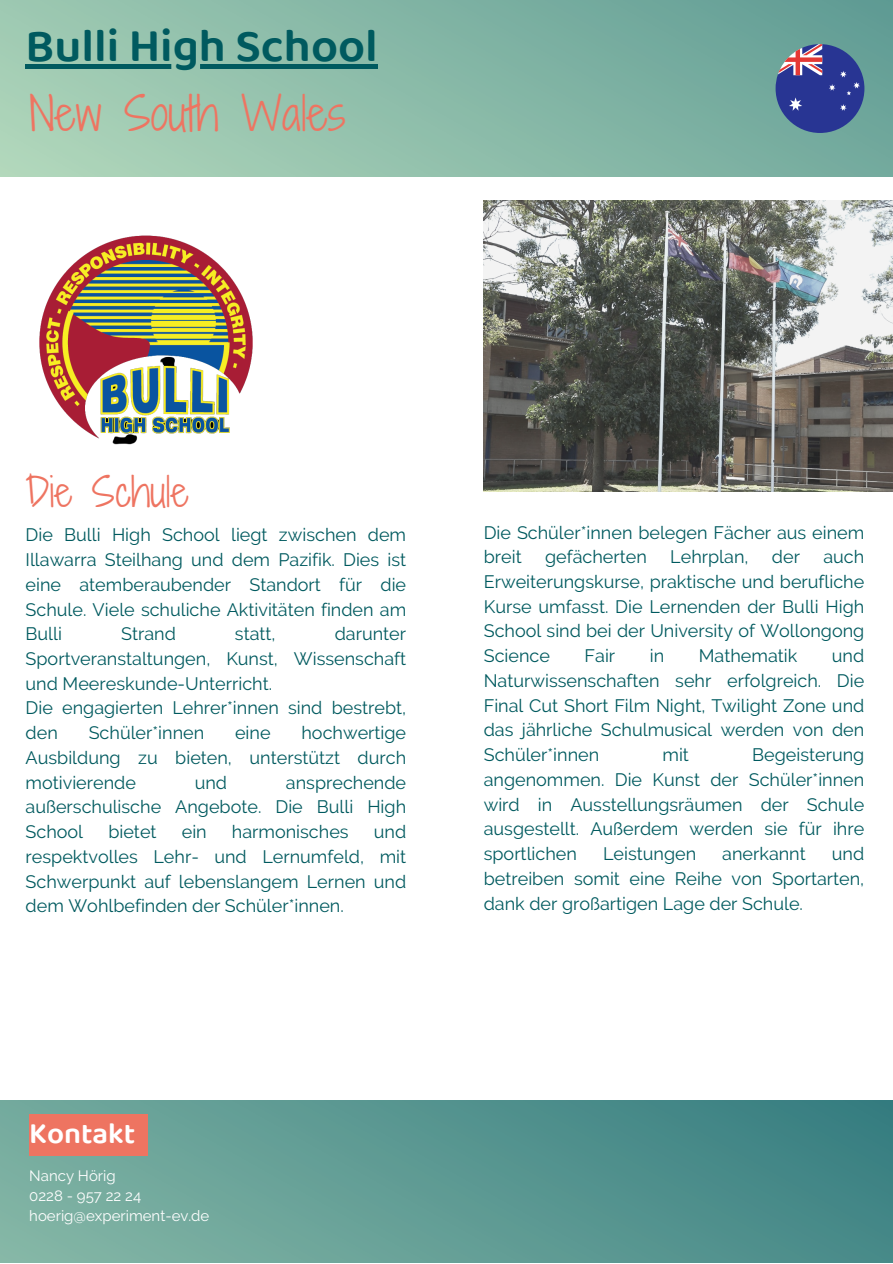
<style>
.page{position:relative;width:893px;height:1264px;background:#fff}
.page>*{position:absolute;margin:0;border:0;box-sizing:border-box;transform-origin:0 0}
.t1{font:600 47.55px "Baloo Tamma 2";color:#005a5f}
.t2{font:45px "Shadows Into Light Two";color:#ee7461}
.t3{font:39px "Shadows Into Light Two";color:#ee7461}
.t4{font:600 30px "Baloo Tamma 2";color:#fff}
.t5{font:18px/24.8px "Raleway";color:#005a5f;text-align:justify}
.t6{font:15px "Raleway";color:#fff}
</style>
<div class="page">
<div style="left:0;top:0;width:892px;height:177px;background:linear-gradient(to right,#a8d1b7,#68a298)"></div>
<div style="left:0;top:1099px;width:892px;height:163px;background:linear-gradient(to right,#7fb1a2,#3c8284)"></div>
<div style="left:29px;top:1113px;width:119px;height:42px;background:#ee7461"></div>
<svg style="left:775px;top:44px;width:89px;height:89px;background:#4d5b97"></svg>
<img style="left:39px;top:235px;width:214px;height:210px">
<img style="left:483px;top:200px;width:409px;height:292px">
<div style="left:26px;top:64px;width:352px;height:5px;background:#005a5f"></div>
<p class="t1" style="left:26px;top:16px;width:354px">Bulli High School</p>
<p class="t2" style="left:29px;top:81px;width:318px">New South Wales</p>
<p class="t3" style="left:26px;top:463px;width:164px">Die Schule</p>
<p class="t5" style="left:26px;top:522px;width:382px">Die Bulli High School liegt zwischen dem Illawarra Steilhang und dem Pazifik. Dies ist eine atemberaubender Standort für die Schule. Viele schuliche Aktivitäten finden am Bulli</p>
<p class="t5" style="left:26px;top:621px;width:382px;text-indent:309px">darunter Sportveranstaltungen, Kunst, Wissenschaft und Meereskunde-Unterricht.</p>
<p class="t5" style="left:26px;top:695px;width:382px">Die engagierten Lehrer*innen sind bestrebt, den</p>
<p class="t5" style="left:121px;top:621px;width:56px">Strand</p>
<p class="t5" style="left:235px;top:621px;width:42px">statt,</p>
<p class="t5" style="left:26px;top:720px;width:382px;text-indent:276px">hochwertige Ausbildung zu bieten, unterstützt durch motivierende</p>
<p class="t5" style="left:89px;top:720px;width:117px">Schüler*innen</p>
<p class="t5" style="left:235px;top:720px;width:37px">eine</p>
<p class="t5" style="left:26px;top:770px;width:382px;text-indent:260px">ansprechende außerschulische Angebote. Die Bulli High School</p>
<p class="t5" style="left:195px;top:770px;width:34px">und</p>
<p class="t5" style="left:26px;top:819px;width:382px;text-indent:348px">und respektvolles Lehr- und Lernumfeld, mit Schwerpunkt auf lebenslangem Lernen und dem Wohlbefinden der Schüler*innen.</p>
<p class="t5" style="left:108px;top:819px;width:50px">bietet</p>
<p class="t5" style="left:182px;top:819px;width:26px">ein</p>
<p class="t5" style="left:232px;top:819px;width:118px">harmonisches</p>
<p class="t5" style="left:483px;top:520px;width:382px">Die Schüler*innen belegen Fächer aus einem breit</p>
<p class="t5" style="left:545px;top:544px;width:103px">gefächerten</p>
<p class="t5" style="left:670px;top:544px;width:80px">Lehrplan,</p>
<p class="t5" style="left:771px;top:544px;width:30px">der</p>
<p class="t5" style="left:483px;top:544px;width:382px;text-indent:339px">auch Erweiterungskurse, praktische und berufliche Kurse umfasst. Die Lernenden der Bulli High School sind bei der University of Wollongong Science</p>
<p class="t5" style="left:483px;top:643px;width:382px;text-indent:348px">und Naturwissenschaften sehr erfolgreich. Die Final Cut Short Film Night, Twilight Zone und das jährliche Schulmusical werden von den Schüler*innen</p>
<p class="t5" style="left:584px;top:643px;width:32px">Fair</p>
<p class="t5" style="left:649px;top:643px;width:16px">in</p>
<p class="t5" style="left:698px;top:643px;width:100px">Mathematik</p>
<p class="t5" style="left:483px;top:742px;width:382px;text-indent:268px">Begeisterung angenommen. Die Kunst der Schüler*innen wird in Ausstellungsräumen der Schule ausgestellt. Außerdem werden sie für ihre sportlichen</p>
<p class="t5" style="left:662px;top:742px;width:28px">mit</p>
<p class="t5" style="left:483px;top:841px;width:382px;text-indent:348px">und betreiben somit eine Reihe von Sportarten, dank der großartigen Lage der Schule.</p>
<p class="t5" style="left:603px;top:841px;width:95px">Leistungen</p>
<p class="t5" style="left:722px;top:841px;width:85px">anerkannt</p>
<p class="t4" style="left:29px;top:1114px;width:108px">Kontakt</p>
<p class="t6" style="left:29px;top:1166px;width:88px">Nancy Hörig</p>
<p class="t6" style="left:29px;top:1186px;width:113px">0228 - 957 22 24</p>
<p class="t6" style="left:29px;top:1207px;width:182px">hoerig@experiment-ev.de</p>
</div>
